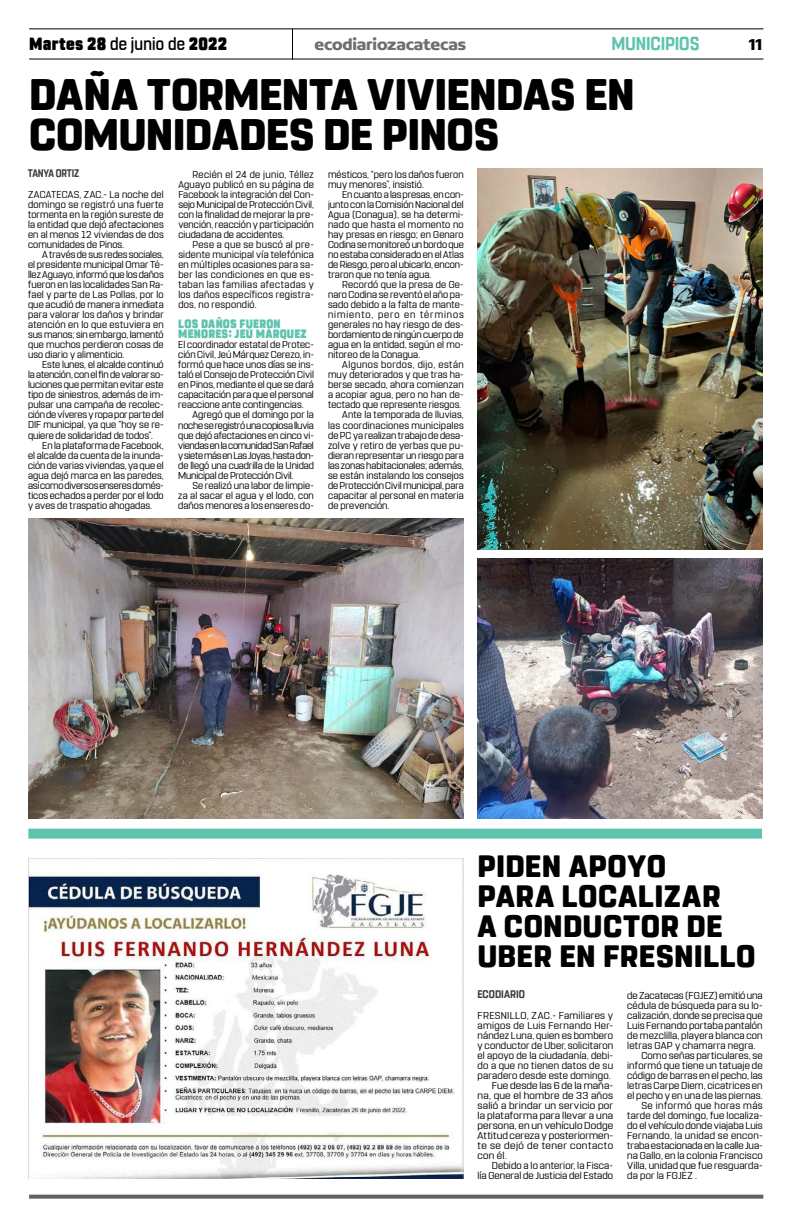
<style>
.page{position:relative;width:791px;height:1225px;background:#fff}
.page>*{position:absolute;margin:0;border:0;box-sizing:border-box;transform-origin:0 0}
.t1{font:800 44px/40px "Rohn Rounded";letter-spacing:-.01em;color:#000}
.t2{font:800 30.8px/30px "Rohn Rounded";letter-spacing:.015em;color:#000}
.t3{font:700 18.6px "Rohn Rounded";letter-spacing:-.01em;color:#5ec4af;scale:.91 1}
.t4{font:900 17.6px "Rohn Rounded";letter-spacing:.015em;color:#000;scale:.91 1}
.t5{font:700 16.9px "Concord";letter-spacing:-.01em;color:#706f6f}
.t6{font:700 16.9px "Concord";color:#000}
.t7{font:900 12.1px/10px "Rohn Rounded";letter-spacing:.02em;color:#5ec4af;scale:.91 1}
.t8{font:700 11px "Rohn Rounded";letter-spacing:-.005em;color:#3d3d3d;scale:.85 1}
.t9{font:700 11px "Rohn Rounded";letter-spacing:-.005em;color:#3d3d3d;scale:.91 1}
.t10{font:10px/10px "Rohn Rounded";letter-spacing:.01em;color:#000;text-align:justify}
.t11{font:10px "Rohn Rounded";letter-spacing:.01em;color:#000;scale:1.07 1}
.t12{font:10px "Rohn Rounded";letter-spacing:-.01em;color:#000}
.t13{font:10px "Rohn Rounded";letter-spacing:.03em;color:#000}
.t14{font:10px "Rohn Rounded";letter-spacing:.035em;color:#000}
.t15{font:10px "Rohn Rounded";letter-spacing:.045em;color:#000}
.t16{font:10px "Rohn Rounded";letter-spacing:.04em;color:#000;scale:1.07 1}
.t17{font:10px "Rohn Rounded";letter-spacing:.04em;color:#000}
.s1{font-weight:500}
</style>
<div class="page">
<hr style="left:29px;top:28px;width:734px;height:1px;background:#000">
<hr style="left:29px;top:59px;width:734px;height:1px;background:#000">
<hr style="left:292px;top:29px;width:1px;height:31px;background:#000">
<svg style="left:29px;top:1194px;width:734px;height:4px;background:#7a7a7a"></svg>
<div style="left:28px;top:828px;width:734px;height:10px;background:#5ec4af"></div>
<img style="left:28px;top:858px;width:435px;height:320px">
<img style="left:477px;top:169px;width:286px;height:381px">
<img style="left:28px;top:518px;width:436px;height:300px">
<img style="left:477px;top:558px;width:286px;height:260px">
<h3 class="t4" style="left:29px;top:33px;width:219px">Martes 28 <span class="s1">de junio de</span> 2022</h3>
<h3 class="t5" style="left:314px;top:34px;width:153px">ecodiariozacatecas</h3>
<h3 class="t3" style="left:611px;top:32px;width:98px">MUNICIPIOS</h3>
<h3 class="t6" style="left:749px;top:34px;width:15px">11</h3>
<h1 class="t1" style="left:29px;top:75px;width:607px">DAÑA TORMENTA VIVIENDAS EN<br>COMUNIDADES DE PINOS</h1>
<p class="t8" style="left:28px;top:167px;width:62px">TANYA ORTIZ</p>
<p class="t10" style="left:28px;top:190px;width:137px">ZACATECAS, ZAC.- La noche del domingo se registró una fuerte tormenta en la región sureste de la entidad que dejó afectaciones en al menos 12 viviendas de dos comunidades de Pinos.</p>
<p class="t10" style="left:28px;top:250px;width:137px;text-indent:14px">A través de sus redes sociales, el presidente municipal Omar Té&shy;llez Aguayo, informó que los daños fueron en las localidades San Ra&shy;fael y parte de Las Pollas, por lo que acudió de manera inmediata para valorar los daños y brindar atención en lo que estuviera en sus manos; sin embargo, lamentó que muchos perdieron cosas de uso diario y alimenticio.</p>
<p class="t10" style="left:28px;top:360px;width:137px;text-indent:14px">Este lunes, el alcalde continuó la atención, con el fin de valorar so&shy;luciones que permitan evitar este tipo de siniestros, además de im&shy;pulsar una campaña de recolec&shy;ción de víveres y ropa por parte del DIF municipal, ya que “hoy se re&shy;quiere de solidaridad de todos”.</p>
<p class="t10" style="left:28px;top:440px;width:137px;text-indent:14px">En la plataforma de Facebook, el alcalde da cuenta de la inunda&shy;ción de varias viviendas, ya que el agua dejó marca en las paredes, así como diversos enseres domés&shy;ticos echados a perder por el lodo y aves de traspatio ahogadas.</p>
<p class="t10" style="left:178px;top:170px;width:137px;text-indent:14px">Recién el 24 de junio, Téllez Aguayo publicó en su página de Facebook la integración del Con&shy;sejo Municipal de Protección Civil, con la finalidad de mejorar la pre&shy;vención, reacción y participación ciudadana de accidentes.</p>
<p class="t10" style="left:178px;top:240px;width:137px;text-indent:14px">Pese a que se buscó al pre&shy;sidente municipal vía telefónica en múltiples ocasiones para sa&shy;ber las condiciones en que es&shy;taban las familias afectadas y los daños específicos registra&shy;dos, no respondió.</p>
<p class="t7" style="left:178px;top:319px;width:143px">LOS DAÑOS FUERON<br>MENORES: JEÚ MÁRQUEZ</p>
<p class="t10" style="left:178px;top:340px;width:137px">El coordinador estatal de Protec&shy;ción Civil, Jeú Márquez Cerezo, in&shy;formó que hace unos días se ins&shy;taló el Consejo de Protección Civil en Pinos, mediante el que se dará capacitación para que el personal reaccione ante contingencias.</p>
<p class="t10" style="left:178px;top:410px;width:137px;text-indent:14px">Agregó que el domingo por la noche se registró una copiosa lluvia que dejó afectaciones en cinco vi&shy;viendas en la comunidad San Rafael y siete más en Las Joyas, hasta don&shy;de llegó una cuadrilla de la Unidad Municipal de Protección Civil.</p>
<p class="t10" style="left:178px;top:480px;width:137px;text-indent:14px">Se realizó una labor de limpie&shy;za al sacar el agua y el lodo, con daños menores a los enseres do-</p>
<p class="t10" style="left:328px;top:170px;width:137px">mésticos, “pero los daños fueron muy menores”, insistió.</p>
<p class="t10" style="left:328px;top:190px;width:137px;text-indent:14px">En cuanto a las presas, en con&shy;junto con la Comisión Nacional del Agua (Conagua), se ha determi&shy;nado que hasta el momento no hay presas en riesgo; en Genaro Codina se monitoreó un bordo que no estaba considerado en el Atlas de Riesgo, pero al ubicarlo, encon&shy;traron que no tenía agua.</p>
<p class="t10" style="left:328px;top:280px;width:137px;text-indent:14px">Recordó que la presa de Ge&shy;naro Codina se reventó el año pa&shy;sado debido a la falta de mante&shy;nimiento, pero en términos generales no hay riesgo de des&shy;bordamiento de ningún cuerpo de agua en la entidad, según el mo&shy;nitoreo de la Conagua.</p>
<p class="t15" style="left:342px;top:359px;width:123px">Algunos bordos, dijo, están</p>
<p class="t10" style="left:328px;top:370px;width:137px">muy deteriorados y que tras ha-</p>
<p class="t10" style="left:328px;top:380px;width:137px">berse secado, ahora comienzan</p>
<p class="t10" style="left:328px;top:390px;width:137px">a acopiar agua, pero no han de-</p>
<p class="t10" style="left:328px;top:400px;width:135px">tectado que represente riesgos.</p>
<p class="t10" style="left:342px;top:410px;width:123px">Ante la temporada de lluvias,</p>
<p class="t10" style="left:328px;top:420px;width:137px">las coordinaciones municipales</p>
<p class="t10" style="left:328px;top:430px;width:137px">de PC ya realizan trabajo de desa-</p>
<p class="t10" style="left:328px;top:440px;width:137px">zolve y retiro de yerbas que pu-</p>
<p class="t10" style="left:328px;top:450px;width:137px">dieran representar un riesgo para</p>
<p class="t12" style="left:328px;top:459px;width:137px">las zonas habitacionales; además,</p>
<p class="t10" style="left:328px;top:470px;width:137px">se están instalando los consejos</p>
<p class="t12" style="left:328px;top:479px;width:137px">de Protección Civil municipal, para</p>
<p class="t10" style="left:328px;top:490px;width:137px">capacitar al personal en materia</p>
<p class="t10" style="left:328px;top:500px;width:63px">de prevención.</p>
<h2 class="t2" style="left:477px;top:851px;width:280px">PIDEN APOYO<br>PARA LOCALIZAR<br>A CONDUCTOR DE<br>UBER EN FRESNILLO</h2>
<p class="t9" style="left:477px;top:988px;width:54px">ECODIARIO</p>
<p class="t13" style="left:477px;top:1009px;width:137px">FRESNILLO, ZAC.- Familiares y</p>
<p class="t14" style="left:477px;top:1019px;width:137px">amigos de Luis Fernando Her-</p>
<p class="t10" style="left:477px;top:1030px;width:137px">nández Luna, quien es bombero</p>
<p class="t10" style="left:477px;top:1040px;width:137px">y conductor de Uber, solicitaron</p>
<p class="t10" style="left:477px;top:1050px;width:137px">el apoyo de la ciudadanía, debi-</p>
<p class="t10" style="left:477px;top:1060px;width:137px">do a que no tienen datos de su</p>
<p class="t10" style="left:477px;top:1070px;width:135px">paradero desde este domingo.</p>
<p class="t11" style="left:492px;top:1079px;width:115px">Fue desde las 6 de la maña-</p>
<p class="t11" style="left:477px;top:1089px;width:128px">na, que el hombre de 33 años</p>
<p class="t11" style="left:477px;top:1099px;width:128px">salió a brindar un servicio por</p>
<p class="t11" style="left:477px;top:1109px;width:128px">la plataforma para llevar a una</p>
<p class="t11" style="left:477px;top:1119px;width:128px">persona, en un vehículo Dodge</p>
<p class="t11" style="left:477px;top:1129px;width:128px">Attitud cereza y posteriormen-</p>
<p class="t16" style="left:477px;top:1139px;width:128px">te se dejó de tener contacto</p>
<p class="t11" style="left:477px;top:1149px;width:29px">con él.</p>
<p class="t10" style="left:492px;top:1160px;width:123px">Debido a lo anterior, la Fisca-</p>
<p class="t10" style="left:477px;top:1170px;width:137px">lía General de Justicia del Estado</p>
<p class="t10" style="left:627px;top:990px;width:137px">de Zacatecas (FGJEZ) emitió una</p>
<p class="t10" style="left:627px;top:1000px;width:137px">cédula de búsqueda para su lo-</p>
<p class="t10" style="left:627px;top:1010px;width:137px">calización, donde se precisa que</p>
<p class="t10" style="left:627px;top:1020px;width:137px">Luis Fernando portaba pantalón</p>
<p class="t10" style="left:627px;top:1030px;width:137px">de mezclilla, playera blanca con</p>
<p class="t10" style="left:627px;top:1040px;width:130px">letras GAP y chamarra negra.</p>
<p class="t10" style="left:641px;top:1050px;width:123px">Como señas particulares, se</p>
<p class="t10" style="left:627px;top:1060px;width:137px">informó que tiene un tatuaje de</p>
<p class="t10" style="left:627px;top:1070px;width:137px">código de barras en el pecho, las</p>
<p class="t10" style="left:627px;top:1080px;width:137px">letras Carpe Diem, cicatrices en</p>
<p class="t10" style="left:627px;top:1090px;width:137px">el pecho y en una de las piernas.</p>
<p class="t17" style="left:641px;top:1099px;width:123px">Se informó que horas más</p>
<p class="t10" style="left:627px;top:1110px;width:137px">tarde del domingo, fue localiza-</p>
<p class="t10" style="left:627px;top:1120px;width:137px">do el vehículo donde viajaba Luis</p>
<p class="t10" style="left:627px;top:1130px;width:137px">Fernando, la unidad se encon-</p>
<p class="t12" style="left:627px;top:1139px;width:137px">traba estacionada en la calle Jua-</p>
<p class="t10" style="left:627px;top:1150px;width:137px">na Gallo, en la colonia Francisco</p>
<p class="t10" style="left:627px;top:1160px;width:137px">Villa, unidad que fue resguarda-</p>
<p class="t10" style="left:627px;top:1170px;width:71px">da por la FGJEZ .</p>
</div>
